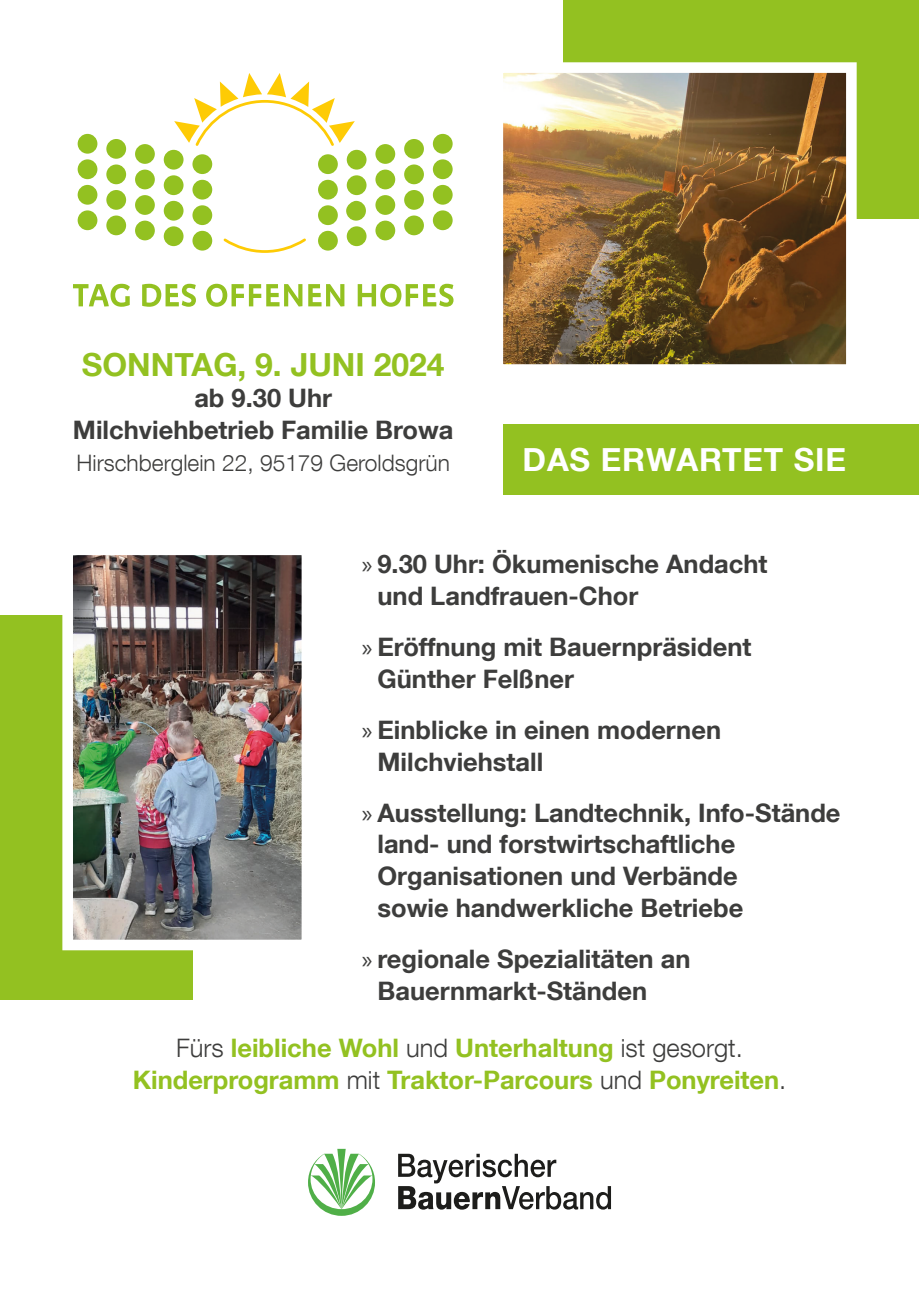
<style>
.page{position:relative;width:919px;height:1289px;background:#fff}
.page>*{position:absolute;margin:0;border:0;box-sizing:border-box;transform-origin:0 0}
.t1{font:700 31.8px "Helvetica Neue LT Com";color:#93c121}
.t2{font:700 31.8px "Helvetica Neue LT Com";letter-spacing:.025em;color:#fff}
.t3{font:700 25.5px/31.8px "Helvetica Neue LT Com";color:#3d3d3c}
.t4{font:700 25.5px/31.8px "Helvetica Neue LT Com";color:#93c121;text-align:center}
.t5{font:300 22.65px "Helvetica Neue LT Com";color:#3d3d3c}
.s1{font-family:"Myriad Pro";font-weight:400}
.s2{font-weight:300;color:#3d3d3c}
</style>
<div class="page">
<div style="left:563px;top:0;width:355px;height:218px;background:#93c121"></div>
<div style="left:503px;top:424px;width:415px;height:71px;background:#93c121"></div>
<div style="left:0;top:615px;width:192px;height:384px;background:#93c121"></div>
<img style="left:503px;top:62px;width:358px;height:303px">
<img style="left:62px;top:555px;width:240px;height:400px">
<svg style="left:398px;top:1153px;width:213px;height:56px"></svg>
<svg style="left:308px;top:1148px;width:67px;height:67px"></svg>
<svg style="left:73px;top:284px;width:57px;height:23px"></svg>
<svg style="left:142px;top:284px;width:54px;height:23px"></svg>
<svg style="left:206px;top:284px;width:96px;height:23px"></svg>
<svg style="left:308px;top:284px;width:36px;height:22px"></svg>
<svg style="left:357px;top:284px;width:96px;height:23px"></svg>
<svg style="left:223px;top:238px;width:83px;height:15px"></svg>
<div style="left:78px;top:134px;width:19px;height:20px;background:#93c121;border-radius:50%"></div>
<div style="left:78px;top:159px;width:19px;height:20px;background:#93c121;border-radius:50%"></div>
<div style="left:78px;top:185px;width:19px;height:20px;background:#93c121;border-radius:50%"></div>
<div style="left:78px;top:210px;width:19px;height:20px;background:#93c121;border-radius:50%"></div>
<div style="left:106px;top:139px;width:20px;height:20px;background:#93c121;border-radius:50%"></div>
<div style="left:106px;top:164px;width:20px;height:20px;background:#93c121;border-radius:50%"></div>
<div style="left:106px;top:190px;width:20px;height:20px;background:#93c121;border-radius:50%"></div>
<div style="left:106px;top:215px;width:20px;height:20px;background:#93c121;border-radius:50%"></div>
<div style="left:135px;top:144px;width:20px;height:20px;background:#93c121;border-radius:50%"></div>
<div style="left:135px;top:170px;width:20px;height:19px;background:#93c121;border-radius:50%"></div>
<div style="left:135px;top:195px;width:20px;height:20px;background:#93c121;border-radius:50%"></div>
<div style="left:135px;top:221px;width:20px;height:19px;background:#93c121;border-radius:50%"></div>
<div style="left:164px;top:150px;width:19px;height:20px;background:#93c121;border-radius:50%"></div>
<div style="left:164px;top:175px;width:19px;height:20px;background:#93c121;border-radius:50%"></div>
<div style="left:164px;top:201px;width:19px;height:20px;background:#93c121;border-radius:50%"></div>
<div style="left:164px;top:226px;width:19px;height:20px;background:#93c121;border-radius:50%"></div>
<div style="left:192px;top:154px;width:20px;height:20px;background:#93c121;border-radius:50%"></div>
<div style="left:192px;top:180px;width:20px;height:19px;background:#93c121;border-radius:50%"></div>
<div style="left:192px;top:205px;width:20px;height:20px;background:#93c121;border-radius:50%"></div>
<div style="left:192px;top:231px;width:20px;height:19px;background:#93c121;border-radius:50%"></div>
<svg style="left:174px;top:73px;width:181px;height:73px"></svg>
<div style="left:433px;top:134px;width:19px;height:20px;background:#93c121;border-radius:50%"></div>
<div style="left:433px;top:159px;width:19px;height:20px;background:#93c121;border-radius:50%"></div>
<div style="left:433px;top:185px;width:19px;height:20px;background:#93c121;border-radius:50%"></div>
<div style="left:433px;top:210px;width:19px;height:20px;background:#93c121;border-radius:50%"></div>
<div style="left:404px;top:139px;width:20px;height:20px;background:#93c121;border-radius:50%"></div>
<div style="left:404px;top:164px;width:20px;height:20px;background:#93c121;border-radius:50%"></div>
<div style="left:404px;top:190px;width:20px;height:20px;background:#93c121;border-radius:50%"></div>
<div style="left:404px;top:215px;width:20px;height:20px;background:#93c121;border-radius:50%"></div>
<div style="left:375px;top:144px;width:20px;height:20px;background:#93c121;border-radius:50%"></div>
<div style="left:375px;top:170px;width:20px;height:19px;background:#93c121;border-radius:50%"></div>
<div style="left:375px;top:195px;width:20px;height:20px;background:#93c121;border-radius:50%"></div>
<div style="left:375px;top:221px;width:20px;height:19px;background:#93c121;border-radius:50%"></div>
<div style="left:347px;top:150px;width:19px;height:20px;background:#93c121;border-radius:50%"></div>
<div style="left:347px;top:175px;width:19px;height:20px;background:#93c121;border-radius:50%"></div>
<div style="left:346px;top:201px;width:20px;height:20px;background:#93c121;border-radius:50%"></div>
<div style="left:347px;top:226px;width:19px;height:20px;background:#93c121;border-radius:50%"></div>
<div style="left:318px;top:154px;width:20px;height:20px;background:#93c121;border-radius:50%"></div>
<div style="left:318px;top:180px;width:20px;height:19px;background:#93c121;border-radius:50%"></div>
<div style="left:318px;top:205px;width:20px;height:20px;background:#93c121;border-radius:50%"></div>
<div style="left:318px;top:231px;width:20px;height:19px;background:#93c121;border-radius:50%"></div>
<p class="t1" style="left:82px;top:344px;width:364px">SONNTAG, 9. JUNI 2024</p>
<p class="t3" style="left:73px;top:381px;width:382px;text-align:center">ab 9.30 Uhr<br>Milchviehbetrieb Familie Browa</p>
<p class="t5" style="left:76px;top:449px;width:375px">Hirschberglein 22, 95179 Geroldsgrün</p>
<p class="t2" style="left:522px;top:439px;width:325px">DAS ERWARTET SIE</p>
<p class="t3" style="left:377px;top:547px;width:391px;text-indent:-16px"><span class="s1">»</span> 9.30 Uhr: Ökumenische Andacht und Landfrauen-Chor</p>
<p class="t3" style="left:377px;top:630px;width:375px;text-indent:-16px"><span class="s1">»</span> Eröffnung mit Bauernpräsident<br>Günther Felßner</p>
<p class="t3" style="left:377px;top:713px;width:345px;text-indent:-16px"><span class="s1">»</span> Einblicke in einen modernen<br>Milchviehstall</p>
<p class="t3" style="left:377px;top:795px;width:464px;text-indent:-16px"><span class="s1">»</span> Ausstellung: Landtechnik, Info-Stände land- und forstwirtschaftliche Organisationen und Verbände<br>sowie handwerkliche Betriebe</p>
<p class="t3" style="left:377px;top:942px;width:314px;text-indent:-16px"><span class="s1">»</span> regionale Spezialitäten an<br>Bauernmarkt-Ständen</p>
<p class="t4" style="left:133px;top:1031px;width:655px"><span class="s2">Fürs</span> leibliche Wohl <span class="s2">und</span> Unterhaltung <span class="s2">ist gesorgt.<br></span>Kinderprogramm <span class="s2">mit</span> Traktor-Parcours <span class="s2">und</span> Ponyreiten<span class="s2">.</span></p>
</div>
